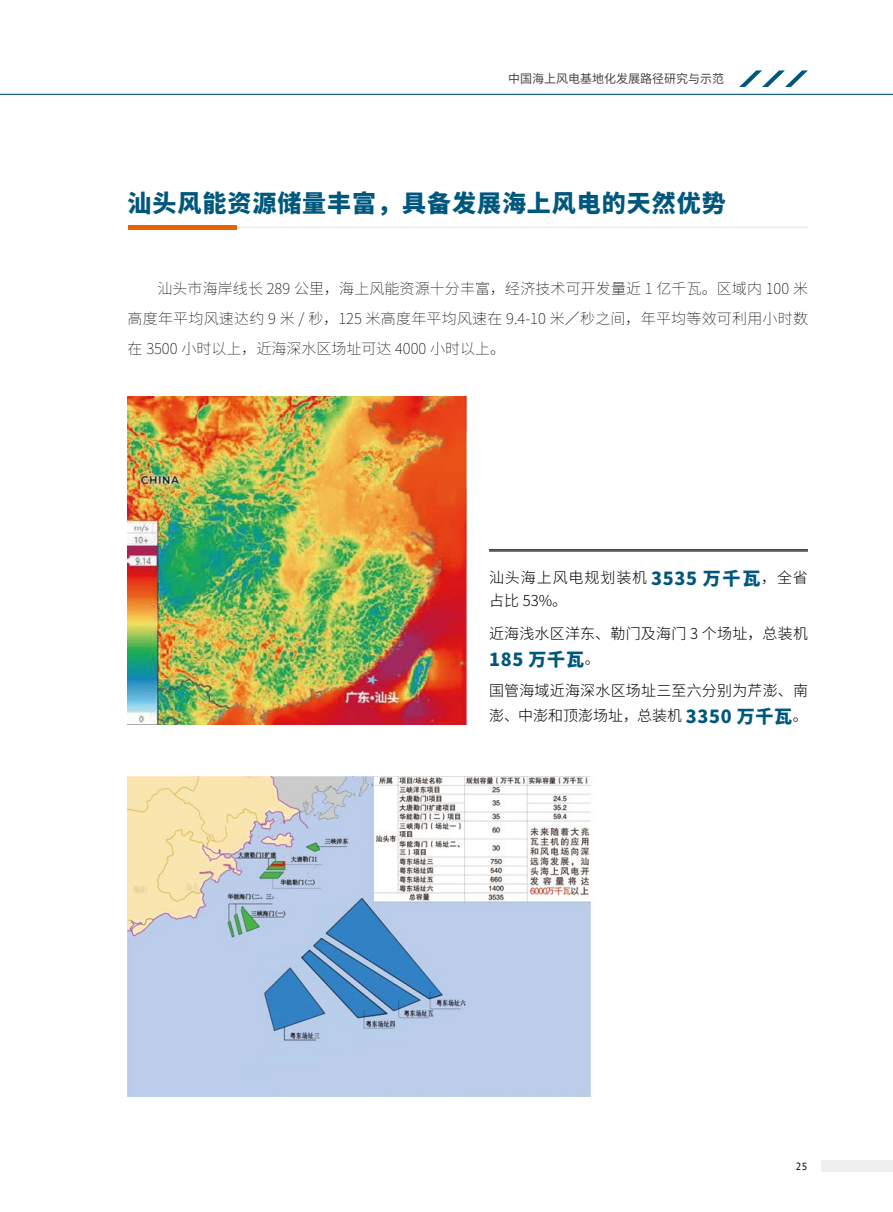
<style>
.page{position:relative;width:893px;height:1212px;background:#fff}
.page>*{position:absolute;margin:0;border:0;box-sizing:border-box;transform-origin:0 0}
.t1{font:800 24px "Source Han Sans CN";letter-spacing:.04em;color:#00577e}
.t2{font:800 18px "Source Han Sans CN";letter-spacing:.04em;color:#00577e}
.t3{font:200 15px/30px "Source Han Sans CN";color:#000;text-align:justify}
.t4{font:300 15px/25.5px "Source Han Sans CN";letter-spacing:.015em;color:#000}
.t5{font:300 15px/22.5px "Source Han Sans CN";letter-spacing:.06em;color:#000}
.t6{font:12px "Source Han Sans CN";color:#474343}
.t7{font:10.5px "Andale Mono";color:#000}
.s1{font-weight:800;font-size:18px;color:#00577e}
.s2{font-weight:300;font-size:15px;color:#000}
</style>
<div class="page">
<div style="left:821px;top:1160px;width:72px;height:11px;background:#efefef"></div>
<hr style="left:0;top:94px;width:893px;height:1px;background:#00577e">
<svg style="left:739px;top:70px;width:69px;height:17px"></svg>
<hr style="left:145px;top:227px;width:663px;height:1px;background:#e6e6e6">
<hr style="left:128px;top:225px;width:108px;height:4px;background:#eb6100">
<img style="left:128px;top:396px;width:340px;height:329px">
<hr style="left:489px;top:549px;width:319px;height:1px;background:#000">
<hr style="left:489px;top:551px;width:319px;height:1px;background:#000">
<img style="left:128px;top:777px;width:467px;height:319px">
<p class="t6" style="left:508px;top:72px;width:217px">中国海上风电基地化发展路径研究与示范</p>
<h1 class="t1" style="left:128px;top:190px;width:600px">汕头风能资源储量丰富，具备发展海上风电的天然优势</h1>
<p class="t3" style="left:128px;top:274px;width:682px;text-indent:30px">汕头市海岸线长 289 公里，海上风能资源十分丰富，经济技术可开发量近 1 亿千瓦。区域内 100 米高度年平均风速达约 9 米 / 秒，125 米高度年平均风速在 9.4-10 米／秒之间，年平均等效可利用小时数在 3500 小时以上，近海深水区场址可达 4000 小时以上。</p>
<p class="t5" style="left:489px;top:567px;width:320px">汕头海上风电规划装机 <span class="s1">3535 万千瓦</span>，全省占比 53%。</p>
<p class="t4" style="left:489px;top:621px;width:320px">近海浅水区洋东、勒门及海门 3 个场址，总装机</p>
<p class="t2" style="left:489px;top:649px;width:112px">185 万千瓦<span class="s2">。</span></p>
<p class="t4" style="left:489px;top:678px;width:320px">国管海域近海深水区场址三至六分别为芹澎、南澎、中澎和顶澎场址，总装机 <span class="s1">3350 万千瓦</span>。</p>
<p class="t7" style="left:795px;top:1159px;width:14px">25</p>
</div>
